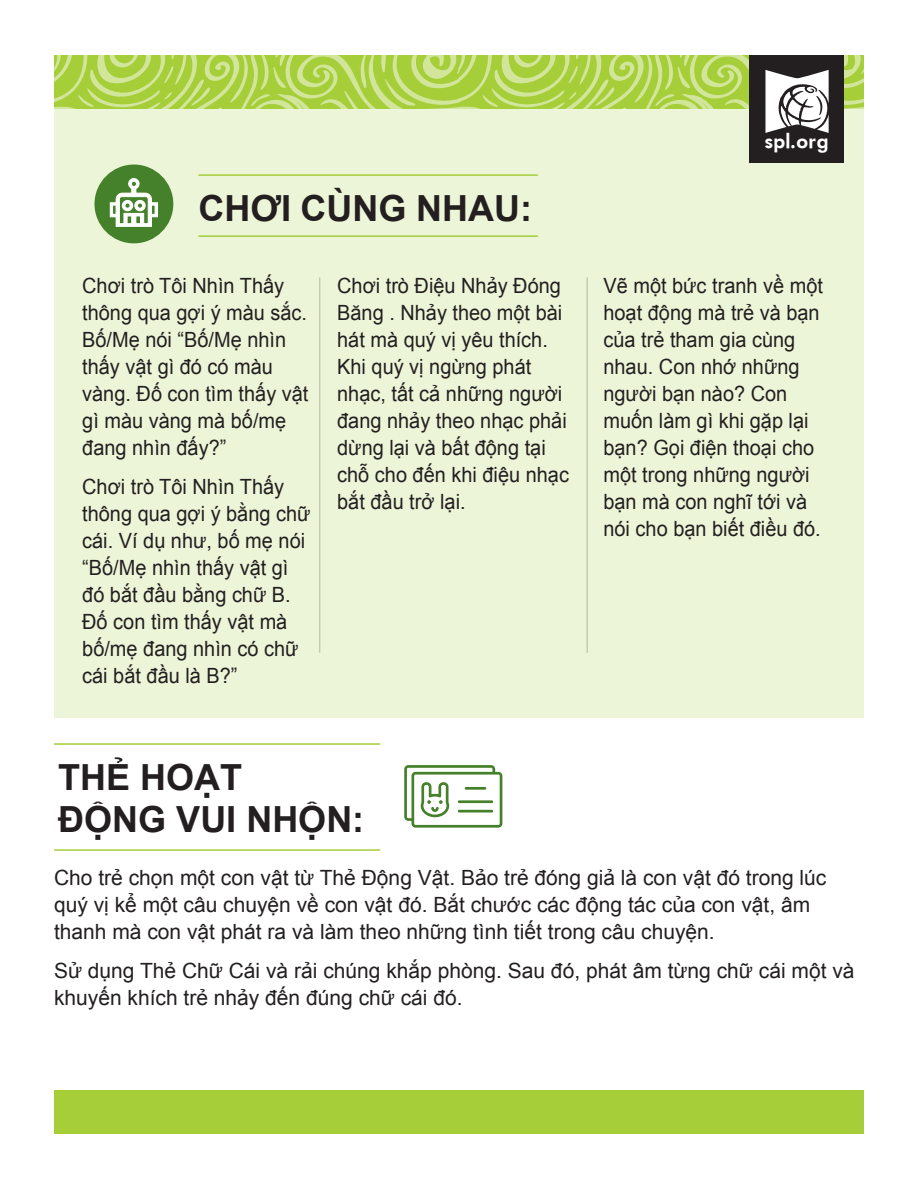
<style>
.page{position:relative;width:918px;height:1188px;background:#fff}
.page>*{position:absolute;margin:0;border:0;box-sizing:border-box;transform-origin:0 0}
.t1{font:700 36px/42px "Arial";color:#231f20}
.t2{font:21.6px "Futura Dem Bol AGA";color:#fff}
.t3{font:21px/27px "Arial";color:#231f20;scale:.95 1}
.t4{font:21px/27px "Arial";color:#231f20}
</style>
<div class="page">
<div style="left:54px;top:109px;width:810px;height:608px;background:#edf5d8"></div>
<div style="left:750px;top:55px;width:94px;height:108px;background:#231f20"></div>
<svg style="left:54px;top:55px;width:810px;height:78px"></svg>
<div style="left:54px;top:1091px;width:810px;height:43px;background:#a6ce39"></div>
<hr style="left:198px;top:235px;width:340px;height:2px;background:#a6ce39">
<hr style="left:198px;top:174px;width:340px;height:2px;background:#a6ce39">
<hr style="left:319px;top:277px;width:1px;height:376px;background:#231f20">
<hr style="left:586px;top:277px;width:2px;height:376px;background:#231f20">
<div style="left:94px;top:165px;width:79px;height:78px;background:#45802a;border-radius:50%"></div>
<svg style="left:404px;top:765px;width:98px;height:63px"></svg>
<svg style="left:110px;top:178px;width:48px;height:49px"></svg>
<hr style="left:54px;top:849px;width:326px;height:2px;background:#a6ce39">
<hr style="left:54px;top:743px;width:326px;height:2px;background:#a6ce39">
<p class="t1" style="left:198px;top:188px;width:335px">CHƠI CÙNG NHAU:</p>
<p class="t2" style="left:765px;top:130px;width:66px">spl.org</p>
<p class="t3" style="left:82px;top:272px;width:240px">Chơi trò Tôi Nhìn Thấy thông qua gợi ý màu sắc.<br>Bố/Mẹ nói “Bố/Mẹ nhìn thấy vật gì đó có màu vàng. Đố con tìm thấy vật gì màu vàng mà bố/mẹ đang nhìn đấy?”</p>
<p class="t3" style="left:82px;top:473px;width:242px">Chơi trò Tôi Nhìn Thấy thông qua gợi ý bằng chữ cái. Ví dụ như, bố mẹ nói “Bố/Mẹ nhìn thấy vật gì đó bắt đầu bằng chữ B.<br>Đố con tìm thấy vật mà bố/mẹ đang nhìn có chữ cái bắt đầu là B?”</p>
<p class="t3" style="left:337px;top:272px;width:245px">Chơi trò Điệu Nhảy Đóng<br>Băng . Nhảy theo một bài hát mà quý vị yêu thích.<br>Khi quý vị ngừng phát nhạc, tất cả những người đang nhảy theo nhạc phải dừng lại và bất động tại chỗ cho đến khi điệu nhạc bắt đầu trở lại.</p>
<p class="t3" style="left:603px;top:272px;width:233px">Vẽ một bức tranh về một hoạt động mà trẻ và bạn của trẻ tham gia cùng nhau. Con nhớ những người bạn nào? Con muốn làm gì khi gặp lại bạn? Gọi điện thoại cho một trong những người bạn mà con nghĩ tới và nói cho bạn biết điều đó.</p>
<p class="t1" style="left:58px;top:757px;width:308px">THẺ HOẠT<br>ĐỘNG VUI NHỘN:</p>
<p class="t4" style="left:54px;top:864px;width:774px">Cho trẻ chọn một con vật từ Thẻ Động Vật. Bảo trẻ đóng giả là con vật đó trong lúc quý vị kể một câu chuyện về con vật đó. Bắt chước các động tác của con vật, âm thanh mà con vật phát ra và làm theo những tình tiết trong câu chuyện.</p>
<p class="t4" style="left:54px;top:957px;width:802px">Sử dụng Thẻ Chữ Cái và rải chúng khắp phòng. Sau đó, phát âm từng chữ cái một và khuyến khích trẻ nhảy đến đúng chữ cái đó.</p>
</div>
